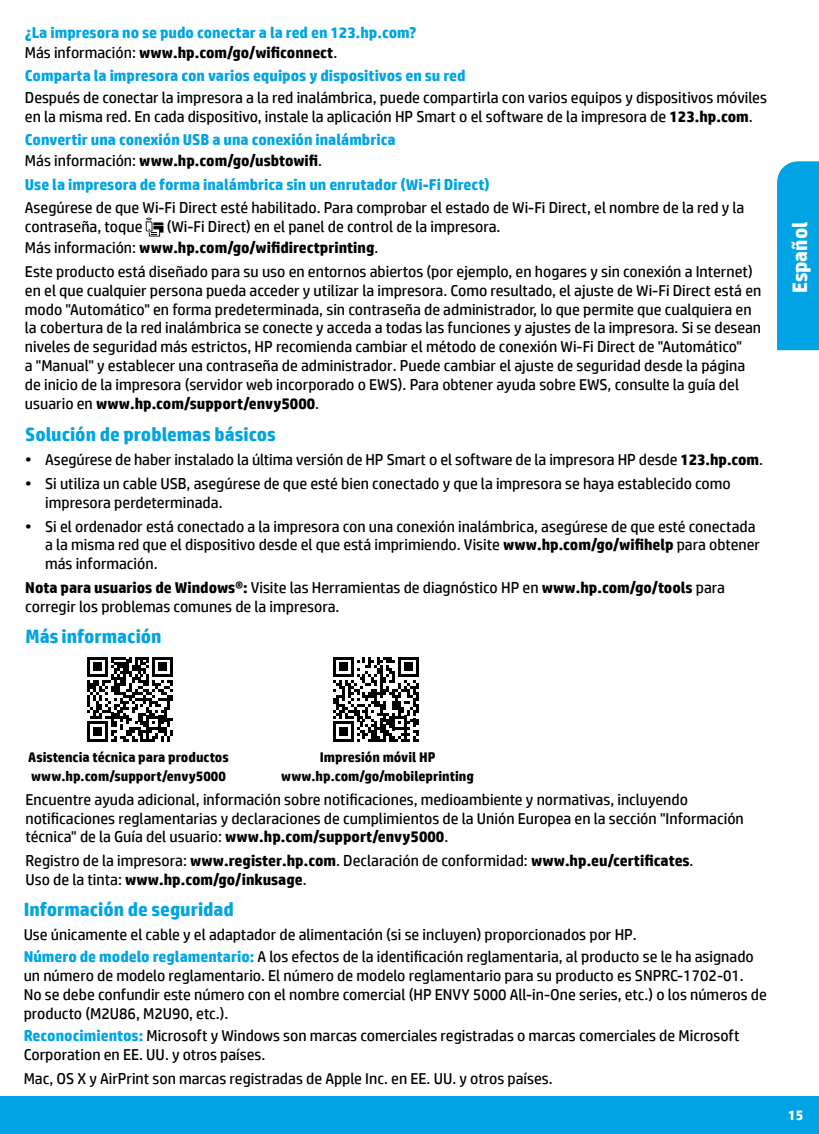
<style>
.page{position:relative;width:819px;height:1134px;background:#fff}
.page>*{position:absolute;margin:0;border:0;box-sizing:border-box;transform-origin:0 0}
.bleed_tab{font:700 21px "HP Simplified";color:#fff}
.section_title{font:700 19.25px "HP Simplified";color:#00a4e4}
.body{font:15.75px/18.9px "HP Simplified";color:#000}
.subsection_title2{font:700 15.75px "HP Simplified";color:#00a4e4}
.subsection_title2-2{font:15.75px/18.9px "HP Simplified";color:#000}
.body-2{font:700 15.75px "HP Simplified";color:#000}
.body-3{font:700 14px "HP Simplified";color:#000}
.t1{font:700 14px "HP Simplified";color:#fff}
.s1{font-weight:400}
.s2{font-weight:700}
.s3{font-weight:700;color:#00a4e4}
</style>
<div class="page">
<div style="left:0;top:1096px;width:819px;height:38px;background:#00a4e4"></div>
<svg style="left:146px;top:218px;width:17px;height:19px"></svg>
<svg style="left:87px;top:657px;width:86px;height:85px"></svg>
<svg style="left:333px;top:657px;width:86px;height:85px"></svg>
<div style="left:777px;top:161px;width:42px;height:189px;background:#00a4e4"></div>
<p class="subsection_title2" style="left:25px;top:22px;width:393px">¿La impresora no se pudo conectar a la red en 123.hp.com?</p>
<p class="body-2" style="left:25px;top:42px;width:314px"><span class="s1">Más información:</span> www.hp.com/go/wificonnect<span class="s1">.</span></p>
<p class="subsection_title2" style="left:25px;top:66px;width:442px">Comparta la impresora con varios equipos y dispositivos en su red</p>
<p class="body" style="left:25px;top:88px;width:744px">Después de conectar la impresora a la red inalámbrica, puede compartirla con varios equipos y dispositivos móviles en la misma red. En cada dispositivo, instale la aplicación HP Smart o el software de la impresora de <span class="s2">123.hp.com</span>.</p>
<p class="subsection_title2" style="left:25px;top:130px;width:372px">Convertir una conexión USB a una conexión inalámbrica</p>
<p class="body-2" style="left:25px;top:150px;width:299px"><span class="s1">Más información:</span> www.hp.com/go/usbtowifi<span class="s1">.</span></p>
<p class="subsection_title2" style="left:25px;top:174px;width:466px">Use la impresora de forma inalámbrica sin un enrutador (Wi-Fi Direct)</p>
<p class="subsection_title2-2" style="left:25px;top:197px;width:721px">Asegúrese de que Wi-Fi Direct esté habilitado. Para comprobar el estado de Wi-Fi Direct, el nombre de la red y la contraseña, toque</p>
<p class="subsection_title2-2" style="left:167px;top:216px;width:335px">(Wi-Fi Direct) en el panel de control de la impresora.</p>
<p class="body-2" style="left:25px;top:237px;width:355px"><span class="s1">Más información:</span> www.hp.com/go/wifidirectprinting<span class="s1">.</span></p>
<p class="body" style="left:25px;top:262px;width:738px">Este producto está diseñado para su uso en entornos abiertos (por ejemplo, en hogares y sin conexión a Internet) en el que cualquier persona pueda acceder y utilizar la impresora. Como resultado, el ajuste de Wi-Fi Direct está en modo "Automático" en forma predeterminada, sin contraseña de administrador, lo que permite que cualquiera en la cobertura de la red inalámbrica se conecte y acceda a todas las funciones y ajustes de la impresora. Si se desean niveles de seguridad más estrictos, HP recomienda cambiar el método de conexión Wi-Fi Direct de "Automático"<br>a "Manual" y establecer una contraseña de administrador. Puede cambiar el ajuste de seguridad desde la página de inicio de la impresora (servidor web incorporado o EWS). Para obtener ayuda sobre EWS, consulte la guía del usuario en <span class="s2">www.hp.com/support/envy5000</span>.</p>
<p class="section_title" style="left:25px;top:422px;width:252px">Solución de problemas básicos</p>
<p class="body" style="left:25px;top:450px;width:739px">• Asegúrese de haber instalado la última versión de HP Smart o el software de la impresora HP desde <span class="s2">123.hp.com</span>.</p>
<p class="body" style="left:45px;top:474px;width:687px;text-indent:-20px">• Si utiliza un cable USB, asegúrese de que esté bien conectado y que la impresora se haya establecido como impresora perdeterminada.</p>
<p class="body" style="left:45px;top:516px;width:716px;text-indent:-20px">• Si el ordenador está conectado a la impresora con una conexión inalámbrica, asegúrese de que esté conectada a la misma red que el dispositivo desde el que está imprimiendo. Visite <span class="s2">www.hp.com/go/wifihelp</span> para obtener más información.</p>
<p class="body" style="left:25px;top:578px;width:701px"><span class="s2">Nota para usuarios de Windows®:</span> Visite las Herramientas de diagnóstico HP en <span class="s2">www.hp.com/go/tools</span> para corregir los problemas comunes de la impresora.</p>
<p class="section_title" style="left:25px;top:623px;width:138px">Más información</p>
<p class="bleed_tab" style="left:786px;top:293px;width:73px;rotate:-90deg">Español</p>
<p class="body-3" style="left:28px;top:748px;width:202px">Asistencia técnica para productos</p>
<p class="body-3" style="left:31px;top:766px;width:196px">www.hp.com/support/envy5000</p>
<p class="body-3" style="left:320px;top:748px;width:117px">Impresión móvil HP</p>
<p class="body-3" style="left:281px;top:766px;width:194px">www.hp.com/go/mobileprinting</p>
<p class="body" style="left:25px;top:790px;width:720px">Encuentre ayuda adicional, información sobre notificaciones, medioambiente y normativas, incluyendo notificaciones reglamentarias y declaraciones de cumplimientos de la Unión Europea en la sección "Información técnica" de la Guía del usuario: <span class="s2">www.hp.com/support/envy5000</span>.</p>
<p class="body" style="left:25px;top:851px;width:670px">Registro de la impresora: <span class="s2">www.register.hp.com</span>. Declaración de conformidad: <span class="s2">www.hp.eu/certificates</span>.<br>Uso de la tinta: <span class="s2">www.hp.com/go/inkusage</span>.</p>
<p class="section_title" style="left:24px;top:897px;width:212px">Información de seguridad</p>
<p class="body" style="left:24px;top:925px;width:615px">Use únicamente el cable y el adaptador de alimentación (si se incluyen) proporcionados por HP.</p>
<p class="body" style="left:24px;top:947px;width:745px"><span class="s3">Número de modelo reglamentario:</span> A los efectos de la identificación reglamentaria, al producto se le ha asignado un número de modelo reglamentario. El número de modelo reglamentario para su producto es SNPRC-1702-01.<br>No se debe confundir este número con el nombre comercial (HP ENVY 5000 All-in-One series, etc.) o los números de producto (M2U86, M2U90, etc.).</p>
<p class="body" style="left:24px;top:1026px;width:717px"><span class="s3">Reconocimientos:</span> Microsoft y Windows son marcas comerciales registradas o marcas comerciales de Microsoft<br>Corporation en EE. UU. y otros países.</p>
<p class="body" style="left:24px;top:1069px;width:531px">Mac, OS X y AirPrint son marcas registradas de Apple Inc. en EE. UU. y otros países.</p>
<p class="t1" style="left:788px;top:1106px;width:17px">15</p>
</div>
